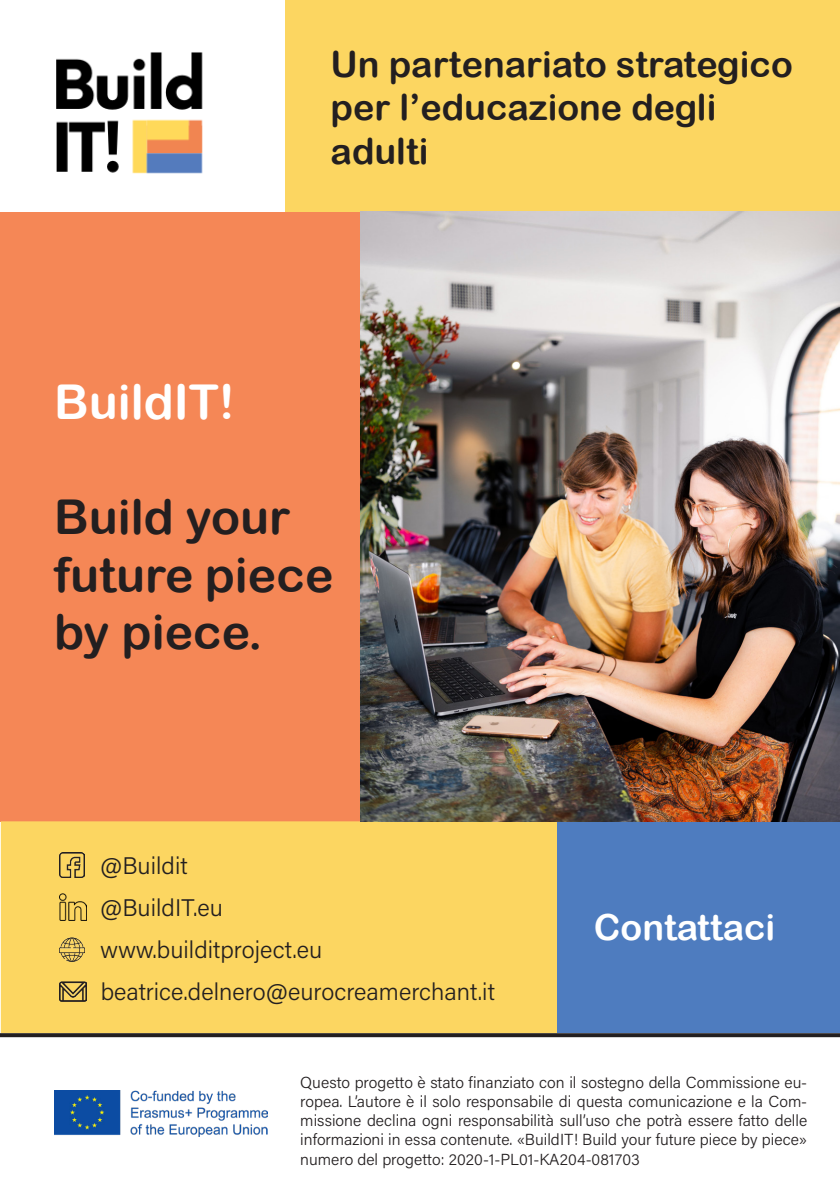
<style>
.page{position:relative;width:840px;height:1191px;background:#fff}
.page>*{position:absolute;margin:0;border:0;box-sizing:border-box;transform-origin:0 0}
.t1{font:48px "Arial Rounded MT Bold";color:#231f20}
.t2{font:48px "Arial Rounded MT Bold";color:#fff}
.t3{font:36px/43.2px "Arial Rounded MT Bold";color:#231f20}
.t4{font:36px "Arial Rounded MT Bold";color:#fff}
.t5{font:24px "Acumin Variable Concept";letter-spacing:.01em;color:#231f20}
.t6{font:16px/19.2px "Acumin Variable Concept";letter-spacing:.01em;color:#231f20;text-align:justify}
</style>
<div class="page">
<div style="left:285px;top:0;width:554px;height:212px;background:#fcd661"></div>
<div style="left:0;top:212px;width:360px;height:609px;background:#f58756"></div>
<div style="left:3px;top:823px;width:552px;height:208px;background:#fcd661"></div>
<div style="left:1px;top:821px;width:556px;height:212px;border:4px solid #fcd661"></div>
<div style="left:557px;top:821px;width:282px;height:212px;background:#4e7cbf"></div>
<img style="left:59px;top:852px;width:26px;height:26px">
<img style="left:59px;top:981px;width:28px;height:21px">
<img style="left:59px;top:937px;width:26px;height:25px">
<img style="left:59px;top:893px;width:28px;height:28px">
<svg style="left:0;top:1033px;width:839px;height:104px"></svg>
<img style="left:54px;top:1090px;width:213px;height:46px">
<img style="left:360px;top:212px;width:479px;height:609px">
<img style="left:56px;top:52px;width:147px;height:122px">
<p class="t2" style="left:54px;top:373px;width:182px">BuildIT!</p>
<p class="t3" style="left:330px;top:42px;width:463px">Un partenariato strategico per l’educazione degli</p>
<p class="t3" style="left:330px;top:129px;width:99px">adulti</p>
<p class="t1" style="left:54px;top:488px;width:237px">Build your</p>
<p class="t1" style="left:54px;top:546px;width:281px">future piece</p>
<p class="t1" style="left:54px;top:604px;width:210px">by piece.</p>
<p class="t5" style="left:100px;top:849px;width:89px">@Buildit</p>
<p class="t5" style="left:100px;top:891px;width:124px">@BuildIT.eu</p>
<p class="t5" style="left:100px;top:933px;width:223px">www.builditproject.eu</p>
<p class="t5" style="left:101px;top:975px;width:395px">beatrice.delnero@eurocreamerchant.it</p>
<p class="t4" style="left:593px;top:906px;width:183px">Contattaci</p>
<p class="t6" style="left:300px;top:1072px;width:508px">Questo progetto è stato finanziato con il sostegno della Commissione eu&shy;ropea. L’autore è il solo responsabile di questa comunicazione e la Com&shy;missione declina ogni responsabilità sull’uso che potrà essere fatto delle informazioni in essa contenute. «BuildIT! Build your future piece by piece» numero del progetto: 2020-1-PL01-KA204-081703</p>
</div>
